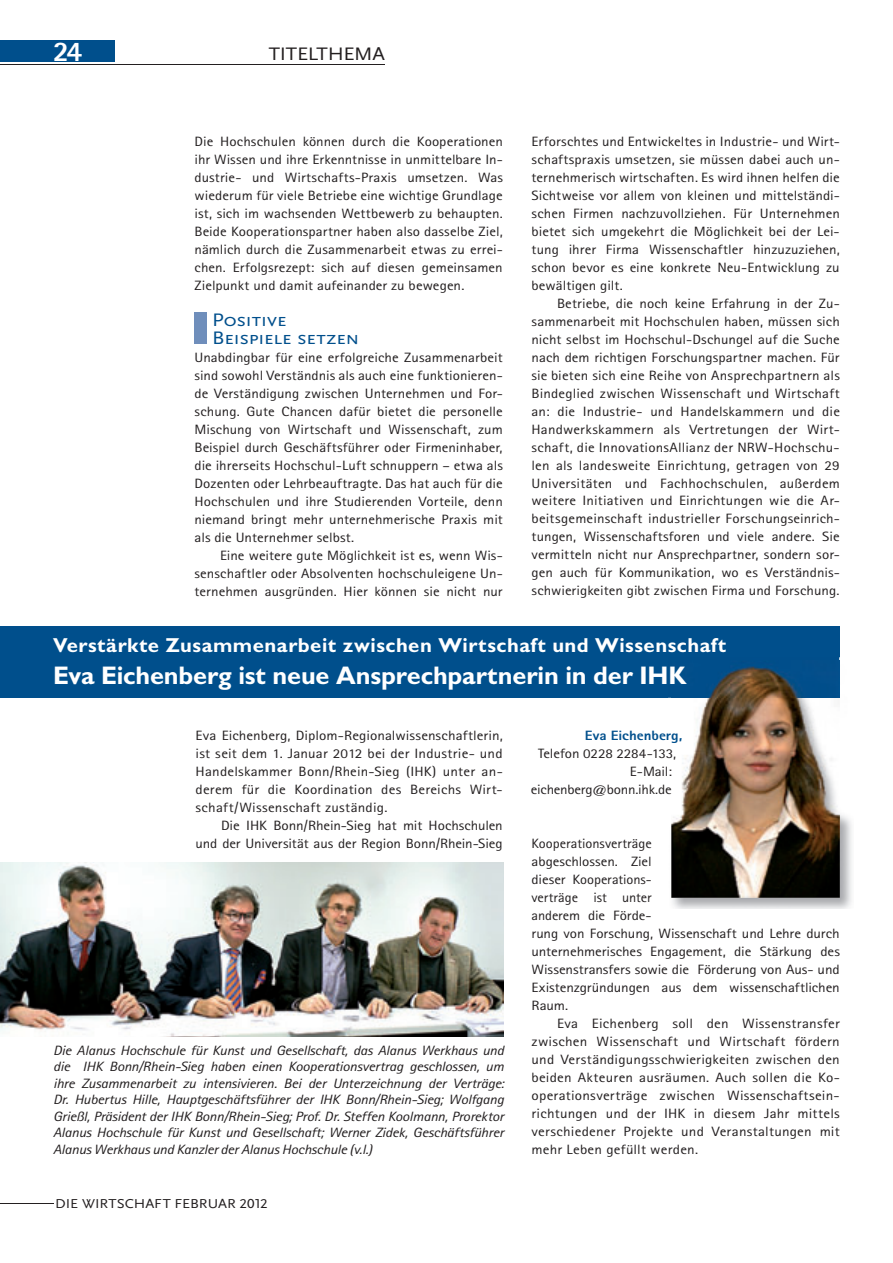
<style>
.page{position:relative;width:893px;height:1263px;background:#fff}
.page>*{position:absolute;margin:0;border:0;box-sizing:border-box;transform-origin:0 0}
.t1{font:700 45.75px "Gill Sans MT Std";color:#6f8ebb;scale:1.56 1}
.t2{font:800 28.5px "Rotis Sans Serif Std";color:#fff}
.t3{font:700 25.5px "Gill Sans MT Std";letter-spacing:-.01em;color:#fff}
.t4{font:700 20.25px "Gill Sans MT Std";letter-spacing:.02em;color:#fff}
.t5{font:18.9px/18px "Scala Sans OT";letter-spacing:-.025em;color:#004f8c;scale:1.11 1}
.t6{font:18.9px "Scala Sans OT";letter-spacing:-.01em;color:#231f20;scale:1.11 1}
.t7{font:13.5px/18px "Rotis Sans Serif Std";letter-spacing:.005em;color:#231f20;text-align:justify;scale:1.11 1}
.t8{font:13.5px "Rotis Sans Serif Std";letter-spacing:.005em;color:#231f20;scale:1.12 1}
.t9{font:italic 13.5px/16.5px "Rotis Sans Serif Std";letter-spacing:-.02em;color:#231f20;text-align:justify;scale:1.11 1}
.t10{font:13.5px "Rotis Sans Serif Std";letter-spacing:.005em;color:#231f20;scale:1.07 1}
.t11{font:13.5px "Scala Sans OT";color:#231f20;scale:1.11 1}
.t12{font:13.5px "Rotis Sans Serif Std";letter-spacing:-.02em;color:#231f20;scale:1.11 1}
.t13{font:800 13.5px "Rotis Sans Serif Std";letter-spacing:-.005em;color:#004f8c;scale:1.11 1}
</style>
<div class="page">
<hr style="left:0;top:1203px;width:53px;height:1px;background:#231f20">
<div style="left:0;top:40px;width:115px;height:22px;background:#004f8c"></div>
<hr style="left:0;top:65px;width:385px;height:1px;background:#231f20">
<div style="left:0;top:626px;width:839px;height:72px;background:#004f8c"></div>
<img style="left:0;top:862px;width:504px;height:175px">
<img style="left:672px;top:657px;width:180px;height:252px">
<img style="left:668px;top:657px;width:171px;height:41px">
<img style="left:671px;top:660px;width:169px;height:238px">
<img style="left:671px;top:660px;width:168px;height:38px">
<p class="t2" style="left:53px;top:41px;width:31px">24</p>
<p class="t6" style="left:269px;top:47px;width:106px">TITELTHEMA</p>
<p class="t7" style="left:194px;top:133px;width:279px">Die Hochschulen können durch die Kooperationen ihr Wissen und ihre Erkenntnisse in unmittelbare In&shy;dustrie- und Wirtschafts-Praxis umsetzen. Was wiederum für viele Betriebe eine wichtige Grundlage ist, sich im wachsenden Wettbewerb zu behaupten.<br>Beide Kooperationspartner haben also dasselbe Ziel, nämlich durch die Zusammenarbeit etwas zu errei&shy;chen. Erfolgsrezept: sich auf diesen gemeinsamen Zielpunkt und damit aufeinander zu bewegen.</p>
<p class="t1" style="left:189px;top:301px;width:16px">I</p>
<p class="t5" style="left:212px;top:313px;width:134px">Positive<br>Beispiele setzen</p>
<p class="t7" style="left:194px;top:349px;width:279px">Unabdingbar für eine erfolgreiche Zusammenarbeit</p>
<p class="t7" style="left:194px;top:367px;width:279px">sind sowohl Verständnis als auch eine funktionieren-</p>
<p class="t7" style="left:194px;top:385px;width:279px">de Verständigung zwischen Unternehmen und For-</p>
<p class="t7" style="left:194px;top:403px;width:279px">schung. Gute Chancen dafür bietet die personelle</p>
<p class="t7" style="left:194px;top:421px;width:279px">Mischung von Wirtschaft und Wissenschaft, zum</p>
<p class="t7" style="left:194px;top:439px;width:279px">Beispiel durch Geschäftsführer oder Firmeninhaber,</p>
<p class="t7" style="left:194px;top:457px;width:279px">die ihrerseits Hochschul-Luft schnuppern – etwa als</p>
<p class="t7" style="left:194px;top:475px;width:279px">Dozenten oder Lehrbeauftragte. Das hat auch für die</p>
<p class="t7" style="left:194px;top:493px;width:279px">Hochschulen und ihre Studierenden Vorteile, denn</p>
<p class="t7" style="left:194px;top:511px;width:279px">niemand bringt mehr unternehmerische Praxis mit</p>
<p class="t7" style="left:194px;top:529px;width:145px">als die Unternehmer selbst.</p>
<p class="t7" style="left:220px;top:547px;width:256px">Eine weitere gute Möglichkeit ist es, wenn Wis-</p>
<p class="t7" style="left:194px;top:565px;width:279px">senschaftler oder Absolventen hochschuleigene Un-</p>
<p class="t7" style="left:194px;top:583px;width:279px">ternehmen ausgründen. Hier können sie nicht nur</p>
<p class="t7" style="left:531px;top:133px;width:279px">Erforschtes und Entwickeltes in Industrie- und Wirt-</p>
<p class="t7" style="left:531px;top:151px;width:279px">schaftspraxis umsetzen, sie müssen dabei auch un-</p>
<p class="t7" style="left:531px;top:169px;width:279px">ternehmerisch wirtschaften. Es wird ihnen helfen die</p>
<p class="t7" style="left:531px;top:187px;width:279px">Sichtweise vor allem von kleinen und mittelständi-</p>
<p class="t7" style="left:531px;top:205px;width:279px">schen Firmen nachzuvollziehen. Für Unternehmen</p>
<p class="t7" style="left:531px;top:223px;width:279px">bietet sich umgekehrt die Möglichkeit bei der Lei-</p>
<p class="t7" style="left:531px;top:241px;width:279px">tung ihrer Firma Wissenschaftler hinzuzuziehen,</p>
<p class="t7" style="left:531px;top:259px;width:279px">schon bevor es eine konkrete Neu-Entwicklung zu</p>
<p class="t7" style="left:531px;top:277px;width:84px">bewältigen gilt.</p>
<p class="t7" style="left:557px;top:295px;width:256px">Betriebe, die noch keine Erfahrung in der Zu-</p>
<p class="t7" style="left:531px;top:313px;width:279px">sammenarbeit mit Hochschulen haben, müssen sich</p>
<p class="t7" style="left:531px;top:331px;width:279px">nicht selbst im Hochschul-Dschungel auf die Suche</p>
<p class="t7" style="left:531px;top:349px;width:279px">nach dem richtigen Forschungspartner machen. Für</p>
<p class="t7" style="left:531px;top:367px;width:279px">sie bieten sich eine Reihe von Ansprechpartnern als</p>
<p class="t7" style="left:531px;top:385px;width:279px">Bindeglied zwischen Wissenschaft und Wirtschaft</p>
<p class="t7" style="left:531px;top:403px;width:279px">an: die Industrie- und Handelskammern und die</p>
<p class="t7" style="left:531px;top:421px;width:279px">Handwerkskammern als Vertretungen der Wirt-</p>
<p class="t7" style="left:531px;top:439px;width:279px">schaft, die InnovationsAllianz der NRW-Hochschu-</p>
<p class="t7" style="left:531px;top:457px;width:279px">len als landesweite Einrichtung, getragen von 29</p>
<p class="t7" style="left:531px;top:475px;width:279px">Universitäten und Fachhochschulen, außerdem</p>
<p class="t7" style="left:531px;top:493px;width:279px">weitere Initiativen und Einrichtungen wie die Ar-</p>
<p class="t7" style="left:531px;top:511px;width:279px">beitsgemeinschaft industrieller Forschungseinrich-</p>
<p class="t7" style="left:531px;top:529px;width:279px">tungen, Wissenschaftsforen und viele andere. Sie</p>
<p class="t7" style="left:531px;top:547px;width:279px">vermitteln nicht nur Ansprechpartner, sondern sor-</p>
<p class="t7" style="left:531px;top:565px;width:279px">gen auch für Kommunikation, wo es Verständnis-</p>
<p class="t7" style="left:531px;top:583px;width:279px">schwierigkeiten gibt zwischen Firma und Forschung.</p>
<p class="t4" style="left:53px;top:633px;width:675px">Verstärkte Zusammenarbeit zwischen Wirtschaft und Wissenschaft</p>
<p class="t3" style="left:53px;top:660px;width:635px">Eva Eichenberg ist neue Ansprechpartnerin in der IHK</p>
<p class="t8" style="left:196px;top:730px;width:276px">Eva Eichenberg, Diplom-Regionalwissenschaftlerin,</p>
<p class="t8" style="left:196px;top:748px;width:276px">ist seit dem 1. Januar 2012 bei der Industrie- und</p>
<p class="t8" style="left:196px;top:766px;width:276px">Handelskammer Bonn/Rhein-Sieg (IHK) unter an-</p>
<p class="t8" style="left:196px;top:784px;width:276px">derem für die Koordination des Bereichs Wirt-</p>
<p class="t8" style="left:196px;top:802px;width:173px">schaft/Wissenschaft zuständig.</p>
<p class="t8" style="left:221px;top:820px;width:253px">Die IHK Bonn/Rhein-Sieg hat mit Hochschulen</p>
<p class="t7" style="left:196px;top:835px;width:278px">und der Universität aus der Region Bonn/Rhein-Sieg</p>
<p class="t9" style="left:53px;top:1043px;width:408px">Die Alanus Hochschule für Kunst und Gesellschaft, das Alanus Werkhaus und die IHK Bonn/Rhein-Sieg haben einen Kooperationsvertrag geschlossen, um ihre Zusammen arbeit zu intensivieren. Bei der Unterzeichnung der Verträge:<br>Dr. Hubertus Hille, Hauptgeschäftsführer der IHK Bonn/Rhein-Sieg; Wolfgang Grießl, Präsident der IHK Bonn/Rhein-Sieg; Prof. Dr. Steffen Koolmann, Prorektor Alanus Hochschule für Kunst und Gesellschaft; Werner Zidek, Geschäftsführer Alanus Werkhaus und Kanzler der Alanus Hochschule (v.l.)</p>
<p class="t11" style="left:55px;top:1198px;width:193px">DIE WIRTSCHAFT FEBRUAR 2012</p>
<p class="t13" style="left:585px;top:730px;width:89px">Eva Eichenberg,</p>
<p class="t7" style="left:538px;top:745px;width:126px">Telefon 0228 2284-133,</p>
<p class="t7" style="left:630px;top:763px;width:39px">E-Mail:</p>
<p class="t12" style="left:531px;top:784px;width:128px">eichenberg@bonn.ihk.de</p>
<p class="t10" style="left:531px;top:838px;width:114px">Kooperationsverträge</p>
<p class="t7" style="left:531px;top:853px;width:110px">abgeschlossen. Ziel</p>
<p class="t7" style="left:531px;top:871px;width:110px">dieser Kooperations-</p>
<p class="t10" style="left:531px;top:892px;width:114px">verträge ist unter</p>
<p class="t10" style="left:531px;top:910px;width:114px">anderem die Förde-</p>
<p class="t7" style="left:531px;top:925px;width:279px">rung von Forschung, Wissenschaft und Lehre durch</p>
<p class="t8" style="left:531px;top:946px;width:277px">unternehmerisches Engagement, die Stärkung des</p>
<p class="t8" style="left:531px;top:964px;width:277px">Wissenstransfers sowie die Förderung von Aus- und</p>
<p class="t8" style="left:531px;top:982px;width:277px">Existenzgründungen aus dem wissenschaftlichen</p>
<p class="t8" style="left:531px;top:1000px;width:34px">Raum.</p>
<p class="t8" style="left:557px;top:1018px;width:254px">Eva Eichenberg soll den Wissenstransfer</p>
<p class="t8" style="left:531px;top:1036px;width:277px">zwischen Wissenschaft und Wirtschaft fördern</p>
<p class="t8" style="left:531px;top:1054px;width:277px">und Verständigungsschwierigkeiten zwischen den</p>
<p class="t8" style="left:531px;top:1072px;width:277px">beiden Akteuren ausräumen. Auch sollen die Ko-</p>
<p class="t8" style="left:531px;top:1090px;width:277px">operationsverträge zwischen Wissenschaftsein-</p>
<p class="t8" style="left:531px;top:1108px;width:277px">richtungen und der IHK in diesem Jahr mittels</p>
<p class="t8" style="left:531px;top:1126px;width:277px">verschie dener Projekte und Veranstaltungen mit</p>
<p class="t8" style="left:531px;top:1144px;width:150px">mehr Leben gefüllt werden.</p>
</div>
